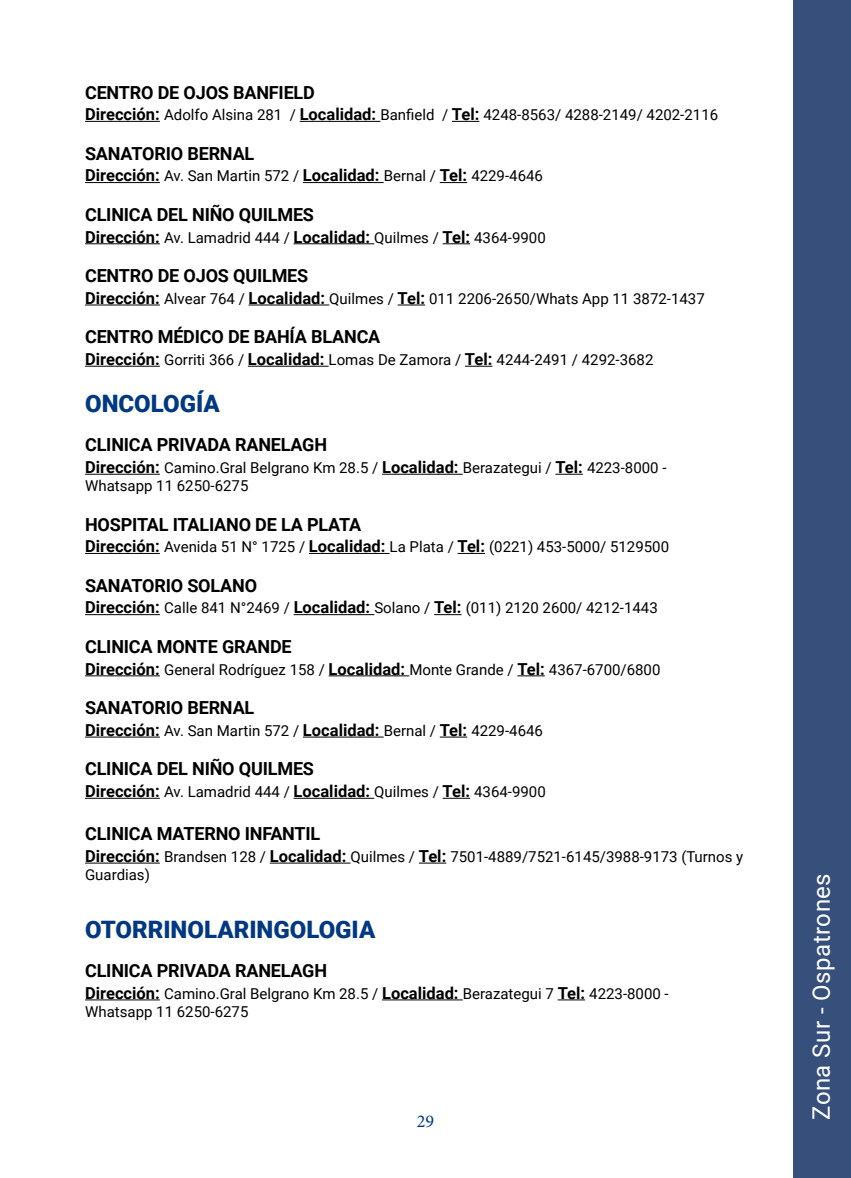
<style>
.page{position:relative;width:851px;height:1178px;background:#fff}
.page>*{position:absolute;margin:0;border:0;box-sizing:border-box;transform-origin:0 0}
.t1{font:900 24px "Roboto";color:#003882}
.t2{font:24px "Roboto";letter-spacing:.02em;color:#fff}
.t3{font:700 18px "Roboto";letter-spacing:-.01em;color:#000}
.t4{font:18px "Minion Pro";color:#003882}
.t5{font:15px/18px "Roboto";color:#000}
.s1{font-weight:700;font-size:16.5px}
</style>
<div class="page">
<hr style="left:85px;top:121px;width:75px;height:1px;background:#000">
<hr style="left:299px;top:121px;width:81px;height:1px;background:#000">
<svg style="left:452px;top:121px;width:27px;height:1px"></svg>
<hr style="left:85px;top:182px;width:75px;height:1px;background:#000">
<hr style="left:303px;top:182px;width:80px;height:1px;background:#000">
<svg style="left:439px;top:182px;width:28px;height:1px"></svg>
<hr style="left:85px;top:243px;width:75px;height:1px;background:#000">
<hr style="left:293px;top:243px;width:81px;height:1px;background:#000">
<svg style="left:442px;top:243px;width:28px;height:1px"></svg>
<hr style="left:85px;top:305px;width:75px;height:1px;background:#000">
<hr style="left:248px;top:305px;width:81px;height:1px;background:#000">
<svg style="left:397px;top:305px;width:28px;height:1px"></svg>
<hr style="left:85px;top:366px;width:75px;height:1px;background:#000">
<hr style="left:248px;top:366px;width:80px;height:1px;background:#000">
<svg style="left:465px;top:366px;width:27px;height:1px"></svg>
<hr style="left:85px;top:474px;width:75px;height:1px;background:#000">
<hr style="left:382px;top:474px;width:80px;height:1px;background:#000">
<svg style="left:555px;top:474px;width:27px;height:1px"></svg>
<hr style="left:85px;top:553px;width:75px;height:1px;background:#000">
<hr style="left:309px;top:553px;width:80px;height:1px;background:#000">
<svg style="left:457px;top:553px;width:28px;height:1px"></svg>
<hr style="left:85px;top:614px;width:75px;height:1px;background:#000">
<hr style="left:293px;top:614px;width:81px;height:1px;background:#000">
<svg style="left:434px;top:614px;width:27px;height:1px"></svg>
<hr style="left:85px;top:675px;width:75px;height:1px;background:#000">
<hr style="left:328px;top:675px;width:81px;height:1px;background:#000">
<svg style="left:517px;top:675px;width:27px;height:1px"></svg>
<hr style="left:85px;top:737px;width:75px;height:1px;background:#000">
<hr style="left:303px;top:737px;width:80px;height:1px;background:#000">
<svg style="left:439px;top:737px;width:28px;height:1px"></svg>
<hr style="left:85px;top:798px;width:75px;height:1px;background:#000">
<hr style="left:293px;top:798px;width:81px;height:1px;background:#000">
<svg style="left:442px;top:798px;width:28px;height:1px"></svg>
<hr style="left:85px;top:863px;width:75px;height:1px;background:#000">
<hr style="left:270px;top:863px;width:80px;height:1px;background:#000">
<svg style="left:419px;top:863px;width:27px;height:1px"></svg>
<hr style="left:85px;top:999px;width:75px;height:1px;background:#000">
<hr style="left:382px;top:999px;width:80px;height:1px;background:#000">
<svg style="left:557px;top:999px;width:28px;height:1px"></svg>
<div style="left:793px;top:0;width:57px;height:1178px;background:#364f7b"></div>
<p class="t3" style="left:85px;top:80px;width:231px">CENTRO DE OJOS BANFIELD</p>
<p class="t5" style="left:85px;top:105px;width:634px"><span class="s1">Dirección:</span> Adolfo Alsina 281 / <span class="s1">Localidad:</span> Banfield / <span class="s1">Tel:</span> 4248-8563/ 4288-2149/ 4202-2116</p>
<p class="t3" style="left:85px;top:141px;width:171px">SANATORIO BERNAL</p>
<p class="t5" style="left:85px;top:166px;width:459px"><span class="s1">Dirección:</span> Av. San Martin 572 / <span class="s1">Localidad:</span> Bernal / <span class="s1">Tel:</span> 4229-4646</p>
<p class="t3" style="left:85px;top:202px;width:230px">CLINICA DEL NIÑO QUILMES</p>
<p class="t5" style="left:85px;top:228px;width:462px"><span class="s1">Dirección:</span> Av. Lamadrid 444 / <span class="s1">Localidad:</span> Quilmes / <span class="s1">Tel:</span> 4364-9900</p>
<p class="t3" style="left:85px;top:263px;width:225px">CENTRO DE OJOS QUILMES</p>
<p class="t5" style="left:85px;top:289px;width:621px"><span class="s1">Dirección:</span> Alvear 764 / <span class="s1">Localidad:</span> Quilmes / <span class="s1">Tel:</span> 011 2206-2650/Whats App 11 3872-1437</p>
<p class="t3" style="left:85px;top:324px;width:297px">CENTRO MÉDICO DE BAHÍA BLANCA</p>
<p class="t5" style="left:85px;top:350px;width:569px"><span class="s1">Dirección:</span> Gorriti 366 / <span class="s1">Localidad:</span> Lomas De Zamora / <span class="s1">Tel:</span> 4244-2491 / 4292-3682</p>
<h1 class="t1" style="left:85px;top:386px;width:136px">ONCOLOGÍA</h1>
<p class="t3" style="left:85px;top:432px;width:243px">CLINICA PRIVADA RANELAGH</p>
<p class="t5" style="left:85px;top:458px;width:583px"><span class="s1">Dirección:</span> Camino.Gral Belgrano Km 28.5 / <span class="s1">Localidad:</span> Berazategui / <span class="s1">Tel:</span> 4223-8000 -<br>Whatsapp 11 6250-6275</p>
<p class="t3" style="left:85px;top:512px;width:277px">HOSPITAL ITALIANO DE LA PLATA</p>
<p class="t5" style="left:85px;top:537px;width:585px"><span class="s1">Dirección:</span> Avenida 51 N° 1725 / <span class="s1">Localidad:</span> La Plata / <span class="s1">Tel:</span> (0221) 453-5000/ 5129500</p>
<p class="t3" style="left:85px;top:573px;width:173px">SANATORIO SOLANO</p>
<p class="t5" style="left:85px;top:598px;width:574px"><span class="s1">Dirección:</span> Calle 841 N°2469 / <span class="s1">Localidad:</span> Solano / <span class="s1">Tel:</span> (011) 2120 2600/ 4212-1443</p>
<p class="t3" style="left:85px;top:634px;width:208px">CLINICA MONTE GRANDE</p>
<p class="t5" style="left:85px;top:660px;width:577px"><span class="s1">Dirección:</span> General Rodríguez 158 / <span class="s1">Localidad:</span> Monte Grande / <span class="s1">Tel:</span> 4367-6700/6800</p>
<p class="t3" style="left:85px;top:695px;width:171px">SANATORIO BERNAL</p>
<p class="t5" style="left:85px;top:721px;width:459px"><span class="s1">Dirección:</span> Av. San Martin 572 / <span class="s1">Localidad:</span> Bernal / <span class="s1">Tel:</span> 4229-4646</p>
<p class="t3" style="left:85px;top:756px;width:230px">CLINICA DEL NIÑO QUILMES</p>
<p class="t5" style="left:85px;top:782px;width:462px"><span class="s1">Dirección:</span> Av. Lamadrid 444 / <span class="s1">Localidad:</span> Quilmes / <span class="s1">Tel:</span> 4364-9900</p>
<p class="t3" style="left:85px;top:821px;width:237px">CLINICA MATERNO INFANTIL</p>
<p class="t5" style="left:85px;top:847px;width:659px"><span class="s1">Dirección:</span> Brandsen 128 / <span class="s1">Localidad:</span> Quilmes / <span class="s1">Tel:</span> 7501-4889/7521-6145/3988-9173 (Turnos y<br>Guardias)</p>
<h1 class="t1" style="left:85px;top:912px;width:292px">OTORRINOLARINGOLOGIA</h1>
<p class="t3" style="left:85px;top:958px;width:243px">CLINICA PRIVADA RANELAGH</p>
<p class="t5" style="left:85px;top:984px;width:585px"><span class="s1">Dirección:</span> Camino.Gral Belgrano Km 28.5 / <span class="s1">Localidad:</span> Berazategui 7 <span class="s1">Tel:</span> 4223-8000 -<br>Whatsapp 11 6250-6275</p>
<p class="t4" style="left:417px;top:1109px;width:19px">29</p>
<h1 class="t2" style="left:804px;top:1120px;width:248px;rotate:-90deg">Zona Sur - Ospatrones</h1>
</div>
